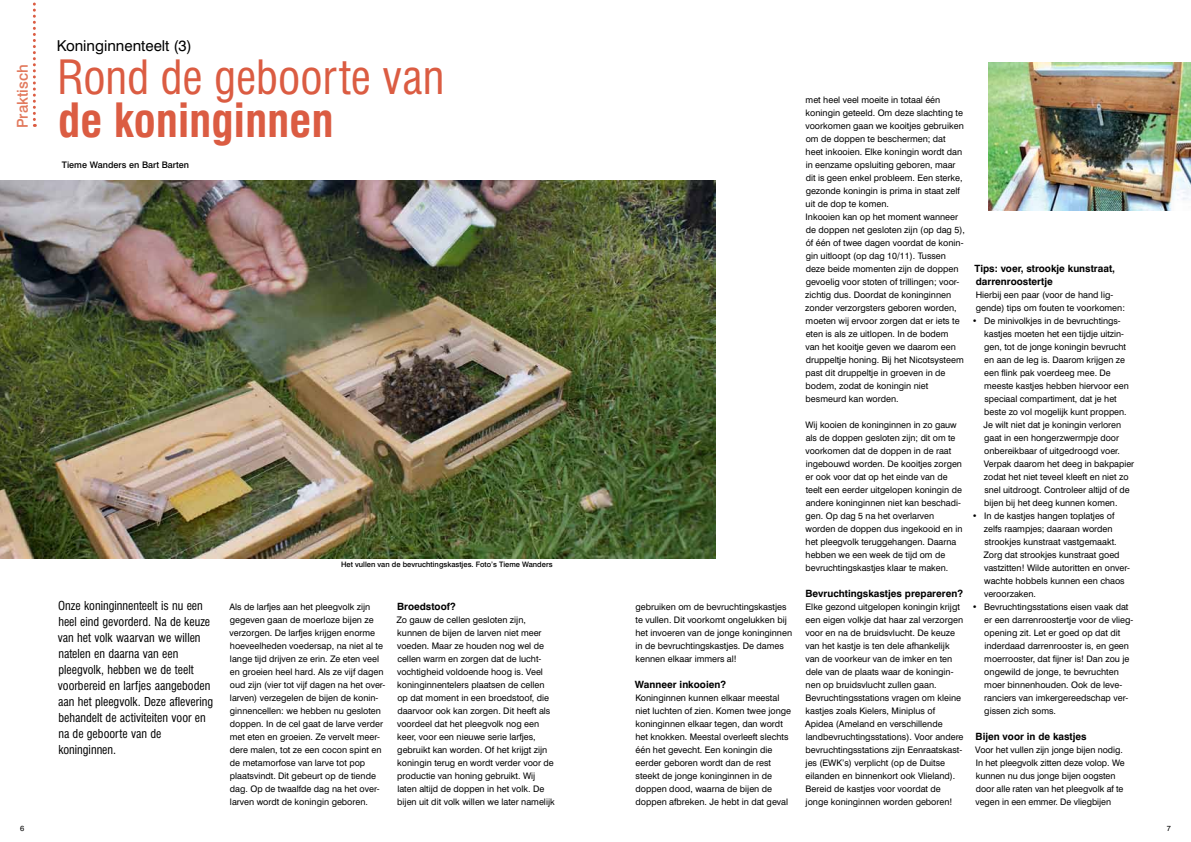
<style>
.page{position:relative;width:1191px;height:842px;background:#fff}
.page>*{position:absolute;margin:0;border:0;box-sizing:border-box;transform-origin:0 0}
.t1{font:condensed 46px "Swiss 721 BT";color:#db5c42}
.t2{font:700 condensed 46px "Swiss 721 BT";color:#db5c42}
.t3{font:15px "Swiss 721 BT";color:#000}
.t4{font:500 15px "Swiss 721 BT";color:#e27a5e}
.t5{font:condensed 12px/16px "Swiss 721 BT";color:#000}
.t6{font:700 10px/13px "Swiss 721 BT";color:#000}
.t7{font:9px/13px "Swiss 721 BT";color:#000}
.t8{font:500 9px "Swiss 721 BT";color:#000}
.t9{font:500 7.5px "Swiss 721 BT";color:#000}
.t10{font:7.5px "Swiss 721 BT";color:#000}
</style>
<div class="page">
<svg style="left:33px;top:2px;width:3px;height:125px"></svg>
<img style="left:0;top:181px;width:715px;height:377px">
<img style="left:988px;top:62px;width:203px;height:149px">
<h2 class="t4" style="left:13px;top:128px;width:65px;rotate:-90deg">Praktisch</h2>
<h2 class="t3" style="left:57px;top:37px;width:137px">Koninginnenteelt (3)</h2>
<h1 class="t1" style="left:57px;top:50px;width:388px">Rond de geboorte van</h1>
<h1 class="t2" style="left:58px;top:93px;width:277px">de koninginnen</h1>
<p class="t8" style="left:62px;top:159px;width:129px">Tieme Wanders en Bart Barten</p>
<p class="t5" style="left:58px;top:598px;width:157px">Onze koninginnenteelt is nu een heel eind gevorderd. Na de keuze van het volk waarvan we willen natelen en daarna van een pleegvolk, hebben we de teelt voorbereid en larfjes aangeboden aan het pleegvolk. Deze aflevering behandelt de activiteiten voor en na de geboorte van de koninginnen.</p>
<p class="t9" style="left:341px;top:560px;width:213px">Het vullen van de bevruchtingskastjes. Foto’s Tieme Wanders</p>
<p class="t7" style="left:229px;top:600px;width:157px">Als de larfjes aan het pleegvolk zijn gegeven gaan de moerloze bijen ze verzorgen. De larfjes krijgen enorme hoeveelheden voedersap, na niet al te lange tijd drijven ze erin. Ze eten veel en groeien heel hard. Als ze vijf dagen oud zijn (vier tot vijf dagen na het over&shy;larven) verzegelen de bijen de konin&shy;ginnencellen: we hebben nu gesloten doppen. In de cel gaat de larve verder met eten en groeien. Ze vervelt meer&shy;dere malen, tot ze een cocon spint en de metamorfose van larve tot pop plaatsvindt. Dit gebeurt op de tiende dag. Op de twaalfde dag na het over&shy;larven wordt de koningin geboren.</p>
<p class="t6" style="left:397px;top:600px;width:60px">Broedstoof?</p>
<p class="t7" style="left:396px;top:613px;width:160px">Zo gauw de cellen gesloten zijn, kunnen de bijen de larven niet meer voeden. Maar ze houden nog wel de cellen warm en zorgen dat de lucht&shy;vochtigheid voldoende hoog is. Veel koninginnentelers plaatsen de cellen op dat moment in een broedstoof, die daarvoor ook kan zorgen. Dit heeft als voordeel dat het pleegvolk nog een keer, voor een nieuwe serie larfjes, gebruikt kan worden. Of het krijgt zijn koningin terug en wordt verder voor de productie van honing gebruikt. Wij laten altijd de doppen in het volk. De bijen uit dit volk willen we later namelijk</p>
<p class="t7" style="left:635px;top:600px;width:158px">gebruiken om de bevruchtingskastjes te vullen. Dit voorkomt ongelukken bij het invoeren van de jonge koninginnen in de bevruchtingskastjes. De dames kennen elkaar immers al!</p>
<p class="t6" style="left:635px;top:678px;width:93px">Wanneer inkooien?</p>
<p class="t7" style="left:635px;top:691px;width:157px">Koninginnen kunnen elkaar meestal niet luchten of zien. Komen twee jonge koninginnen elkaar tegen, dan wordt het knokken. Meestal overleeft slechts één het gevecht. Een koningin die eerder geboren wordt dan de rest steekt de jonge koninginnen in de doppen dood, waarna de bijen de doppen afbreken. Je hebt in dat geval</p>
<p class="t7" style="left:805px;top:93px;width:161px">met heel veel moeite in totaal één koningin geteeld. Om deze slachting te voorkomen gaan we kooitjes gebruiken om de doppen te beschermen; dat heet inkooien. Elke koningin wordt dan in eenzame opsluiting geboren, maar dit is geen enkel probleem. Een sterke, gezonde koningin is prima in staat zelf uit de dop te komen.<br>Inkooien kan op het moment wanneer de doppen net gesloten zijn (op dag 5), óf één of twee dagen voordat de konin&shy;gin uitloopt (op dag 10/11). Tussen deze beide momenten zijn de doppen gevoelig voor stoten of trillingen; voor&shy;zichtig dus. Doordat de koninginnen zonder verzorgsters geboren worden, moeten wij ervoor zorgen dat er iets te eten is als ze uitlopen. In de bodem<br>van het kooitje geven we daarom een druppeltje honing. Bij het Nicotsysteem past dit druppeltje in groeven in de bodem, zodat de koningin niet besmeurd kan worden.</p>
<p class="t7" style="left:805px;top:418px;width:159px">Wij kooien de koninginnen in zo gauw als de doppen gesloten zijn; dit om te voorkomen dat de doppen in de raat ingebouwd worden. De kooitjes zorgen er ook voor dat op het einde van de teelt een eerder uitgelopen koningin de andere koninginnen niet kan beschadi&shy;gen. Op dag 5 na het overlarven worden de doppen dus ingekooid en in het pleegvolk teruggehangen. Daarna hebben we een week de tijd om de bevruchtingskastjes klaar te maken.</p>
<p class="t6" style="left:805px;top:587px;width:159px">Bevruchtingskastjes prepareren?</p>
<p class="t7" style="left:805px;top:600px;width:160px">Elke gezond uitgelopen koningin krijgt een eigen volkje dat haar zal verzorgen voor en na de bruidsvlucht. De keuze van het kastje is ten dele afhankelijk van de voorkeur van de imker en ten dele van de plaats waar de koningin&shy;nen op bruidsvlucht zullen gaan.<br>Bevruchtingsstations vragen om kleine kastjes zoals Kielers, Miniplus of Apidea (Ameland en verschillende landbevruchtingsstations). Voor andere bevruchtingsstations zijn Eenraatskast&shy;jes (EWK’s) verplicht (op de Duitse eilanden en binnenkort ook Vlieland).<br>Bereid de kastjes voor voordat de jonge koninginnen worden geboren!</p>
<p class="t6" style="left:974px;top:262px;width:142px">Tips: voer, strookje kunstraat, darrenroostertje</p>
<p class="t7" style="left:975px;top:288px;width:151px">Hierbij een paar (voor de hand lig&shy;gende) tips om fouten te voorkomen:</p>
<p class="t7" style="left:983px;top:314px;width:152px;text-indent:-11px">• De minivolkjes in de bevruchtings&shy;kastjes moeten het een tijdje uitzin&shy;gen, tot de jonge koningin bevrucht en aan de leg is. Daarom krijgen ze een flink pak voerdeeg mee. De meeste kastjes hebben hiervoor een speciaal compartiment, dat je het beste zo vol mogelijk kunt proppen.<br>Je wilt niet dat je koningin verloren gaat in een hongerzwermpje door onbereikbaar of uitgedroogd voer.<br>Verpak daarom het deeg in bakpapier zodat het niet teveel kleeft en niet zo snel uitdroogt. Controleer altijd of de bijen bij het deeg kunnen komen.</p>
<p class="t7" style="left:983px;top:509px;width:148px;text-indent:-11px">• In de kastjes hangen toplatjes of zelfs raampjes; daaraan worden strookjes kunstraat vastgemaakt.<br>Zorg dat strookjes kunstraat goed vastzitten! Wilde autoritten en onver&shy;wachte hobbels kunnen een chaos veroorzaken.</p>
<p class="t7" style="left:984px;top:600px;width:150px;text-indent:-12px">• Bevruchtingsstations eisen vaak dat er een darrenroostertje voor de vlieg&shy;opening zit. Let er goed op dat dit inderdaad darrenrooster is, en geen moerrooster, dat fijner is! Dan zou je ongewild de jonge, te bevruchten moer binnenhouden. Ook de leve&shy;ranciers van imkergereedschap ver&shy;gissen zich soms.</p>
<p class="t6" style="left:975px;top:730px;width:113px">Bijen voor in de kastjes</p>
<p class="t7" style="left:975px;top:743px;width:151px">Voor het vullen zijn jonge bijen nodig.<br>In het pleegvolk zitten deze volop. We kunnen nu dus jonge bijen oogsten door alle raten van het pleegvolk af te vegen in een emmer. De vliegbijen</p>
<p class="t10" style="left:20px;top:824px;width:6px">6</p>
<p class="t10" style="left:1166px;top:824px;width:6px">7</p>
</div>
